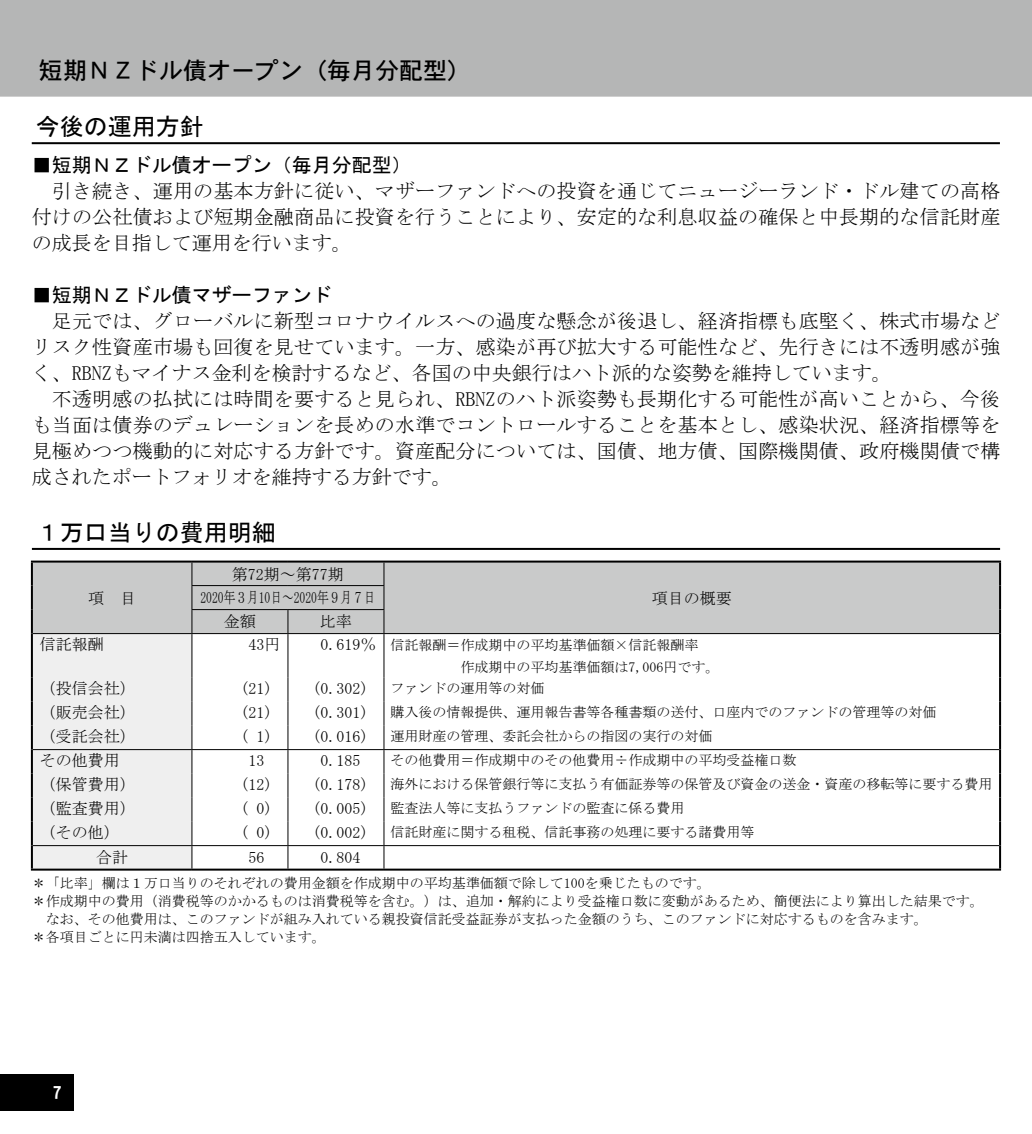
<style>
.page{position:relative;width:1032px;height:1134px;background:#fff}
.page>*{position:absolute;margin:0;border:0;box-sizing:border-box;transform-origin:0 0}
.t1{font:24px "DFHS Gothic W5 WIN RKSJ H";color:#000}
.t2{font:24px "MS Gothic";color:#000}
.t3{font:20px/26px "MS Mincho";letter-spacing:.01em;color:#000;text-align:justify}
.t4{font:20px "MS Gothic";color:#000}
.t5{font:18px "DFHS Gothic W7 WIN RKSJ H";color:#fff}
.t6{font:16px/23.8px "MS Mincho";color:#000;text-align:center}
.t7{font:14px/22px "MS Mincho";color:#000}
.s1{font-size:16px}
</style>
<div class="page">
<div style="left:0;top:1074px;width:74px;height:37px;background:#000"></div>
<div style="left:0;top:0;width:1032px;height:97px;background:#b5b6b6"></div>
<hr style="left:32px;top:142px;width:968px;height:2px;background:#000">
<hr style="left:32px;top:548px;width:492px;height:2px;background:#000">
<hr style="left:524px;top:548px;width:476px;height:2px;background:#000">
<div style="left:192px;top:563px;width:807px;height:70px;background:#c9caca"></div>
<svg style="left:287px;top:610px;width:1px;height:23px"></svg>
<svg style="left:383px;top:563px;width:1px;height:70px"></svg>
<hr style="left:191px;top:585px;width:97px;height:1px;background:#000">
<hr style="left:288px;top:585px;width:96px;height:1px;background:#000">
<hr style="left:191px;top:609px;width:97px;height:1px;background:#000">
<hr style="left:288px;top:609px;width:96px;height:1px;background:#000">
<hr style="left:192px;top:633px;width:96px;height:1px;background:#000">
<hr style="left:288px;top:633px;width:96px;height:1px;background:#000">
<hr style="left:384px;top:633px;width:615px;height:1px;background:#000">
<hr style="left:287px;top:634px;width:1px;height:44px;background:#000">
<hr style="left:383px;top:634px;width:1px;height:44px;background:#000">
<hr style="left:384px;top:749px;width:615px;height:1px;background:#000">
<hr style="left:192px;top:749px;width:96px;height:1px;background:#000">
<hr style="left:288px;top:749px;width:96px;height:1px;background:#000">
<hr style="left:192px;top:845px;width:96px;height:1px;background:#000">
<hr style="left:288px;top:845px;width:96px;height:1px;background:#000">
<hr style="left:384px;top:845px;width:615px;height:1px;background:#000">
<svg style="left:33px;top:563px;width:159px;height:306px"></svg>
<svg style="left:287px;top:678px;width:1px;height:191px"></svg>
<svg style="left:383px;top:678px;width:1px;height:191px"></svg>
<hr style="left:31px;top:561px;width:161px;height:2px;background:#000">
<hr style="left:31px;top:563px;width:2px;height:23px;background:#000">
<hr style="left:31px;top:586px;width:2px;height:24px;background:#000">
<hr style="left:31px;top:610px;width:2px;height:24px;background:#000">
<hr style="left:192px;top:561px;width:96px;height:2px;background:#000">
<hr style="left:288px;top:561px;width:96px;height:2px;background:#000">
<hr style="left:384px;top:561px;width:617px;height:2px;background:#000">
<hr style="left:999px;top:563px;width:2px;height:23px;background:#000">
<hr style="left:999px;top:586px;width:2px;height:24px;background:#000">
<hr style="left:999px;top:610px;width:2px;height:24px;background:#000">
<hr style="left:31px;top:634px;width:2px;height:44px;background:#000">
<hr style="left:999px;top:634px;width:2px;height:44px;background:#000">
<hr style="left:999px;top:678px;width:2px;height:24px;background:#000">
<hr style="left:999px;top:702px;width:2px;height:24px;background:#000">
<hr style="left:999px;top:726px;width:2px;height:24px;background:#000">
<hr style="left:999px;top:774px;width:2px;height:24px;background:#000">
<hr style="left:999px;top:798px;width:2px;height:24px;background:#000">
<hr style="left:999px;top:822px;width:2px;height:24px;background:#000">
<hr style="left:31px;top:678px;width:2px;height:24px;background:#000">
<hr style="left:31px;top:702px;width:2px;height:24px;background:#000">
<hr style="left:31px;top:726px;width:2px;height:24px;background:#000">
<hr style="left:31px;top:774px;width:2px;height:24px;background:#000">
<hr style="left:31px;top:798px;width:2px;height:24px;background:#000">
<hr style="left:31px;top:822px;width:2px;height:24px;background:#000">
<hr style="left:31px;top:750px;width:2px;height:24px;background:#000">
<hr style="left:999px;top:750px;width:2px;height:24px;background:#000">
<hr style="left:31px;top:846px;width:2px;height:23px;background:#000">
<hr style="left:999px;top:846px;width:2px;height:23px;background:#000">
<hr style="left:31px;top:869px;width:161px;height:2px;background:#000">
<hr style="left:192px;top:869px;width:96px;height:2px;background:#000">
<hr style="left:288px;top:869px;width:96px;height:2px;background:#000">
<hr style="left:384px;top:869px;width:617px;height:2px;background:#000">
<h1 class="t1" style="left:39px;top:58px;width:434px">短期ＮＺドル債オープン（毎月分配型）</h1>
<h1 class="t2" style="left:36px;top:115px;width:169px">今後の運用方針</h1>
<h2 class="t4" style="left:32px;top:155px;width:381px">■短期ＮＺドル債オープン（毎月分配型）</h2>
<h2 class="t3" style="left:32px;top:178px;width:970px">　引き続き、運用の基本方針に従い、マザーファンドへの投資を通じてニュージーランド・ドル建ての高格付けの公社債および短期金融商品に投資を行うことにより、安定的な利息収益の確保と中長期的な信託財産の成長を目指して運用を行います。</h2>
<h2 class="t4" style="left:32px;top:285px;width:301px">■短期ＮＺドル債マザーファンド</h2>
<p class="t3" style="left:32px;top:308px;width:970px;text-align:left">　足元では、グローバルに新型コロナウイルスへの過度な懸念が後退し、経済指標も底堅く、株式市場などリスク性資産市場も回復を見せています。一方、感染が再び拡大する可能性など、先行きには不透明感が強く、RBNZもマイナス金利を検討するなど、各国の中央銀行はハト派的な姿勢を維持しています。<br>　不透明感の払拭には時間を要すると見られ、RBNZのハト派姿勢も長期化する可能性が高いことから、今後も当面は債券のデュレーションを長めの水準でコントロールすることを基本とし、感染状況、経済指標等を見極めつつ機動的に対応する方針です。資産配分については、国債、地方債、国際機関債、政府機関債で構成されたポートフォリオを維持する方針です。</p>
<h1 class="t2" style="left:36px;top:520px;width:242px">１万口当りの費用明細</h1>
<p class="t6" style="left:88px;top:586px;width:49px">項　目</p>
<p class="t6" style="left:200px;top:562px;width:177px">第72期～第77期<br>2020年３月10日～2020年９月７日</p>
<p class="t6" style="left:224px;top:610px;width:33px">金額</p>
<p class="t6" style="left:320px;top:610px;width:33px">比率</p>
<p class="t6" style="left:652px;top:586px;width:81px">項目の概要</p>
<p class="t6" style="left:40px;top:633px;width:65px">信託報酬</p>
<p class="t6" style="left:248px;top:633px;width:33px">43円</p>
<p class="t7" style="left:460px;top:633px;width:260px;text-indent:-140px"><span class="s1">0.619％</span> 信託報酬＝作成期中の平均基準価額×信託報酬率<br>作成期中の平均基準価額は7,006円です。</p>
<p class="t6" style="left:40px;top:677px;width:97px">（投信会社）</p>
<p class="t6" style="left:240px;top:677px;width:33px">(21)</p>
<p class="t6" style="left:312px;top:677px;width:57px">(0.302)</p>
<p class="t7" style="left:390px;top:676px;width:155px">ファンドの運用等の対価</p>
<p class="t6" style="left:40px;top:701px;width:97px">（販売会社）</p>
<p class="t6" style="left:240px;top:701px;width:33px">(21)</p>
<p class="t6" style="left:312px;top:701px;width:57px">(0.301)</p>
<p class="t7" style="left:390px;top:700px;width:547px">購入後の情報提供、運用報告書等各種書類の送付、口座内でのファンドの管理等の対価</p>
<p class="t6" style="left:40px;top:725px;width:97px">（受託会社）</p>
<p class="t6" style="left:240px;top:725px;width:33px">( 1)</p>
<p class="t6" style="left:312px;top:725px;width:57px">(0.016)</p>
<p class="t7" style="left:390px;top:724px;width:323px">運用財産の管理、委託会社からの指図の実行の対価</p>
<p class="t6" style="left:40px;top:749px;width:81px">その他費用</p>
<p class="t6" style="left:248px;top:749px;width:17px">13</p>
<p class="t6" style="left:320px;top:749px;width:41px">0.185</p>
<p class="t7" style="left:390px;top:748px;width:407px">その他費用＝作成期中のその他費用÷作成期中の平均受益権口数</p>
<p class="t6" style="left:40px;top:773px;width:97px">（保管費用）</p>
<p class="t6" style="left:240px;top:773px;width:33px">(12)</p>
<p class="t6" style="left:312px;top:773px;width:57px">(0.178)</p>
<p class="t7" style="left:390px;top:772px;width:603px">海外における保管銀行等に支払う有価証券等の保管及び資金の送金・資産の移転等に要する費用</p>
<p class="t6" style="left:40px;top:797px;width:97px">（監査費用）</p>
<p class="t6" style="left:240px;top:797px;width:33px">( 0)</p>
<p class="t6" style="left:312px;top:797px;width:57px">(0.005)</p>
<p class="t7" style="left:390px;top:796px;width:295px">監査法人等に支払うファンドの監査に係る費用</p>
<p class="t6" style="left:40px;top:821px;width:81px">（その他）</p>
<p class="t6" style="left:240px;top:821px;width:33px">( 0)</p>
<p class="t6" style="left:312px;top:821px;width:57px">(0.002)</p>
<p class="t7" style="left:390px;top:820px;width:365px">信託財産に関する租税、信託事務の処理に要する諸費用等</p>
<p class="t6" style="left:96px;top:845px;width:33px">合計</p>
<p class="t6" style="left:248px;top:845px;width:17px">56</p>
<p class="t6" style="left:320px;top:845px;width:41px">0.804</p>
<p class="t7" style="left:32px;top:872px;width:680px">＊「比率」欄は１万口当りのそれぞれの費用金額を作成期中の平均基準価額で除して100を乗じたものです。</p>
<p class="t7" style="left:32px;top:890px;width:954px">＊作成期中の費用（消費税等のかかるものは消費税等を含む。）は、追加・解約により受益権口数に変動があるため、簡便法により算出した結果です。</p>
<p class="t7" style="left:46px;top:908px;width:883px">なお、その他費用は、このファンドが組み入れている親投資信託受益証券が支払った金額のうち、このファンドに対応するものを含みます。</p>
<p class="t7" style="left:32px;top:926px;width:295px">＊各項目ごとに円未満は四捨五入しています。</p>
<p class="t5" style="left:53px;top:1084px;width:10px">7</p>
</div>
